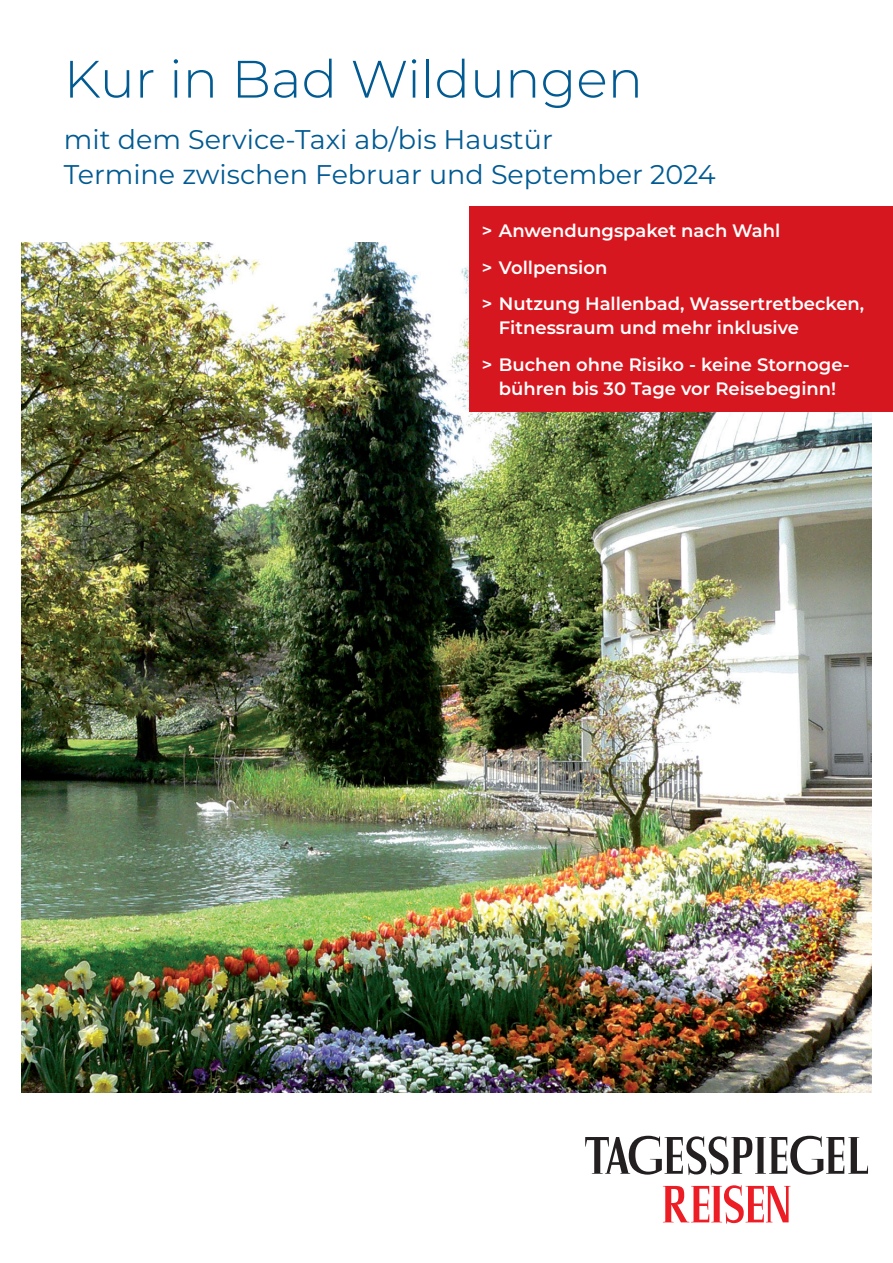
<style>
.page{position:relative;width:893px;height:1263px;background:#fff}
.page>*{position:absolute;margin:0;border:0;box-sizing:border-box;transform-origin:0 0}
.t1{font:500 55.65px "Tagesspiegel Caps A05";letter-spacing:-.02em;color:#ed1d26}
.t2{font:300 52.5px "Montserrat";color:#015a92}
.t3{font:27px/34.5px "Montserrat";color:#015a92}
.t4{font:600 18px/36.8px "Montserrat";color:#fff}
</style>
<div class="page">
<svg style="left:585px;top:1136px;width:283px;height:39px"></svg>
<img style="left:21px;top:242px;width:851px;height:851px">
<div style="left:469px;top:207px;width:424px;height:205px;background:#d7171f"></div>
<h2 class="t2" style="left:64px;top:43px;width:581px">Kur in Bad Wildungen</h2>
<h3 class="t3" style="left:64px;top:121px;width:653px">mit dem Service-Taxi ab/bis Haustür<br>Termine zwischen Februar und September 2024</h3>
<p class="t4" style="left:482px;top:211px;width:384px">&gt; Anwendungspaket nach Wahl<br>&gt; Vollpension<br>&gt; Nutzung Hallenbad, Wassertretbecken,</p>
<p class="t4" style="left:482px;top:309px;width:369px;text-indent:17px">Fitnessraum und mehr inklusive<br>&gt; Buchen ohne Risiko - keine Stornoge-</p>
<p class="t4" style="left:499px;top:370px;width:339px">bühren bis 30 Tage vor Reisebeginn!</p>
<h1 class="t1" style="left:661px;top:1173px;width:133px">REISEN</h1>
</div>
